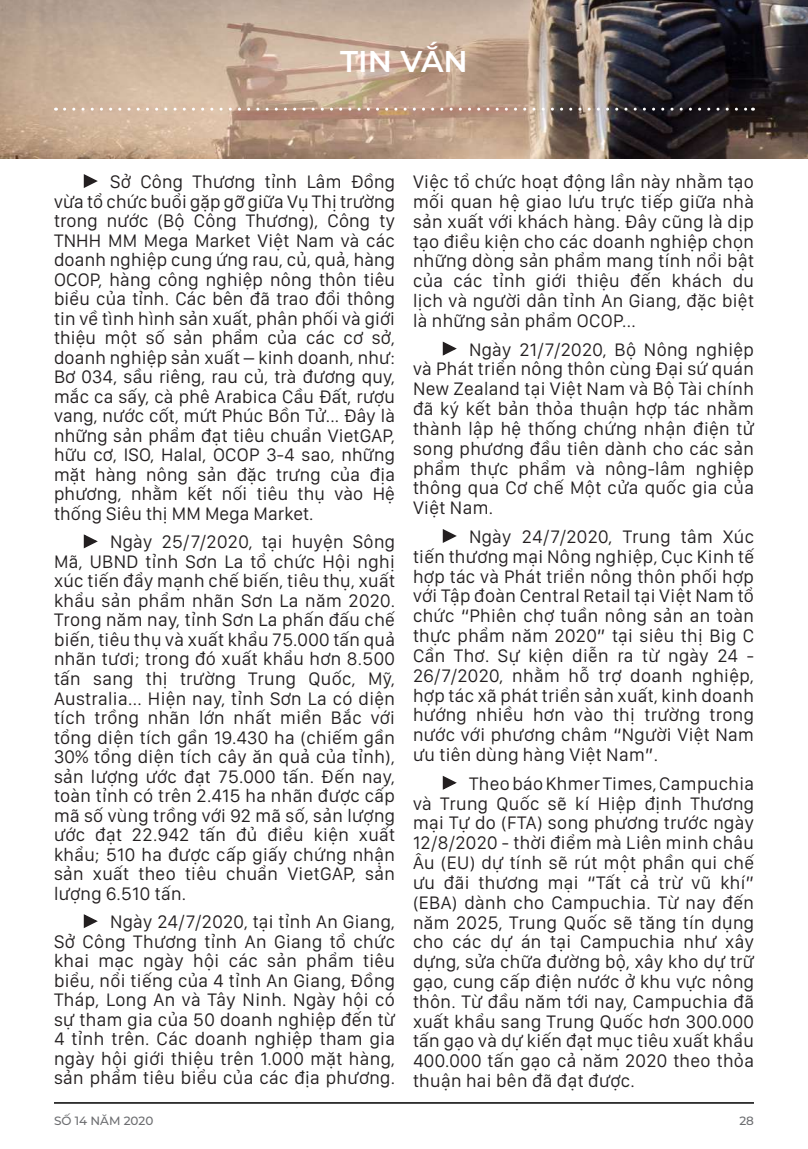
<style>
.page{position:relative;width:808px;height:1149px;background:#fff}
.page>*{position:absolute;margin:0;border:0;box-sizing:border-box;transform-origin:0 0}
.t1{font:600 30px "Montserrat";color:#fff}
.t2{font:18.75px/19.5px "San Francisco Display";letter-spacing:.02em;color:#231f20;text-align:justify}
.t3{font:500 12px "Montserrat";color:#6c6d70}
</style>
<div class="page">
<hr style="left:54px;top:1101px;width:700px;height:2px;background:#000">
<img style="left:0;top:0;width:808px;height:158px">
<svg style="left:65px;top:108px;width:688px;height:3px;background:#b29f93"></svg>
<svg style="left:83px;top:174px;width:15px;height:14px"></svg>
<svg style="left:83px;top:534px;width:15px;height:15px"></svg>
<svg style="left:83px;top:914px;width:15px;height:14px"></svg>
<svg style="left:442px;top:341px;width:15px;height:15px"></svg>
<svg style="left:442px;top:529px;width:15px;height:14px"></svg>
<svg style="left:442px;top:776px;width:15px;height:14px"></svg>
<h1 class="t1" style="left:340px;top:40px;width:129px">TIN VẮN</h1>
<p class="t2" style="left:54px;top:171px;width:343px;text-indent:56px">Sở Công Thương tỉnh Lâm Đồng vừa tổ chức buổi gặp gỡ giữa Vụ Thị trường trong nước (Bộ Công Thương), Công ty TNHH MM Mega Market Việt Nam và các doanh nghiệp cung ứng rau, củ, quả, hàng OCOP, hàng công nghiệp nông thôn tiêu biểu của tỉnh. Các bên đã trao đổi thông tin về tình hình sản xuất, phân phối và giới thiệu một số sản phẩm của các cơ sở, doanh nghiệp sản xuất – kinh doanh, như:<br>Bơ 034, sầu riêng, rau củ, trà đương quy, mắc ca sấy, cà phê Arabica Cầu Đất, rượu vang, nước cốt, mứt Phúc Bồn Tử... Đây là những sản phẩm đạt tiêu chuẩn VietGAP, hữu cơ, ISO, Halal, OCOP 3-4 sao, những mặt hàng nông sản đặc trưng của địa phương, nhằm kết nối tiêu thụ vào Hệ thống Siêu thị MM Mega Market.</p>
<p class="t2" style="left:54px;top:531px;width:343px;text-indent:56px">Ngày 25/7/2020, tại huyện Sông Mã, UBND tỉnh Sơn La tổ chức Hội nghị xúc tiến đẩy mạnh chế biến, tiêu thụ, xuất khẩu sản phẩm nhãn Sơn La năm 2020.<br>Trong năm nay, tỉnh Sơn La phấn đấu chế biến, tiêu thụ và xuất khẩu 75.000 tấn quả nhãn tươi; trong đó xuất khẩu hơn 8.500 tấn sang thị trường Trung Quốc, Mỹ, Australia... Hiện nay, tỉnh Sơn La có diện tích trồng nhãn lớn nhất miền Bắc với tổng diện tích gần 19.430 ha (chiếm gần 30% tổng diện tích cây ăn quả của tỉnh), sản lượng ước đạt 75.000 tấn. Đến nay, toàn tỉnh có trên 2.415 ha nhãn được cấp mã số vùng trồng với 92 mã số, sản lượng ước đạt 22.942 tấn đủ điều kiện xuất khẩu; 510 ha được cấp giấy chứng nhận sản xuất theo tiêu chuẩn VietGAP, sản lượng 6.510 tấn.</p>
<p class="t2" style="left:54px;top:911px;width:342px;text-indent:56px">Ngày 24/7/2020, tại tỉnh An Giang, Sở Công Thương tỉnh An Giang tổ chức khai mạc ngày hội các sản phẩm tiêu biểu, nổi tiếng của 4 tỉnh An Giang, Đồng Tháp, Long An và Tây Ninh. Ngày hội có sự tham gia của 50 doanh nghiệp đến từ 4 tỉnh trên. Các doanh nghiệp tham gia ngày hội giới thiệu trên 1.000 mặt hàng, sản phẩm tiêu biểu của các địa phương.</p>
<p class="t2" style="left:413px;top:171px;width:342px">Việc tổ chức hoạt động lần này nhằm tạo mối quan hệ giao lưu trực tiếp giữa nhà sản xuất với khách hàng. Đây cũng là dịp tạo điều kiện cho các doanh nghiệp chọn những dòng sản phẩm mang tính nổi bật của các tỉnh giới thiệu đến khách du lịch và người dân tỉnh An Giang, đặc biệt là những sản phẩm OCOP...</p>
<p class="t2" style="left:413px;top:339px;width:343px;text-indent:56px">Ngày 21/7/2020, Bộ Nông nghiệp và Phát triển nông thôn cùng Đại sứ quán New Zealand tại Việt Nam và Bộ Tài chính đã ký kết bản thỏa thuận hợp tác nhằm thành lập hệ thống chứng nhận điện tử song phương đầu tiên dành cho các sản phẩm thực phẩm và nông-lâm nghiệp thông qua Cơ chế Một cửa quốc gia của Việt Nam.</p>
<p class="t2" style="left:413px;top:526px;width:343px;text-indent:56px">Ngày 24/7/2020, Trung tâm Xúc tiến thương mại Nông nghiệp, Cục Kinh tế hợp tác và Phát triển nông thôn phối hợp với Tập đoàn Central Retail tại Việt Nam tổ chức “Phiên chợ tuần nông sản an toàn thực phẩm năm 2020” tại siêu thị Big C Cần Thơ. Sự kiện diễn ra từ ngày 24 - 26/7/2020, nhằm hỗ trợ doanh nghiệp, hợp tác xã phát triển sản xuất, kinh doanh hướng nhiều hơn vào thị trường trong nước với phương châm “Người Việt Nam ưu tiên dùng hàng Việt Nam”.</p>
<p class="t2" style="left:413px;top:772px;width:343px;text-indent:56px">Theo báo Khmer Times, Campuchia và Trung Quốc sẽ kí Hiệp định Thương mại Tự do (FTA) song phương trước ngày 12/8/2020 - thời điểm mà Liên minh châu Âu (EU) dự tính sẽ rút một phần qui chế ưu đãi thương mại “Tất cả trừ vũ khí” (EBA) dành cho Campuchia. Từ nay đến năm 2025, Trung Quốc sẽ tăng tín dụng cho các dự án tại Campuchia như xây dựng, sửa chữa đường bộ, xây kho dự trữ gạo, cung cấp điện nước ở khu vực nông thôn. Từ đầu năm tới nay, Campuchia đã xuất khẩu sang Trung Quốc hơn 300.000 tấn gạo và dự kiến đạt mục tiêu xuất khẩu 400.000 tấn gạo cả năm 2020 theo thỏa thuận hai bên đã đạt được.</p>
<p class="t3" style="left:54px;top:1111px;width:101px">SỐ 14 NĂM 2020</p>
<p class="t3" style="left:739px;top:1111px;width:16px">28</p>
</div>
